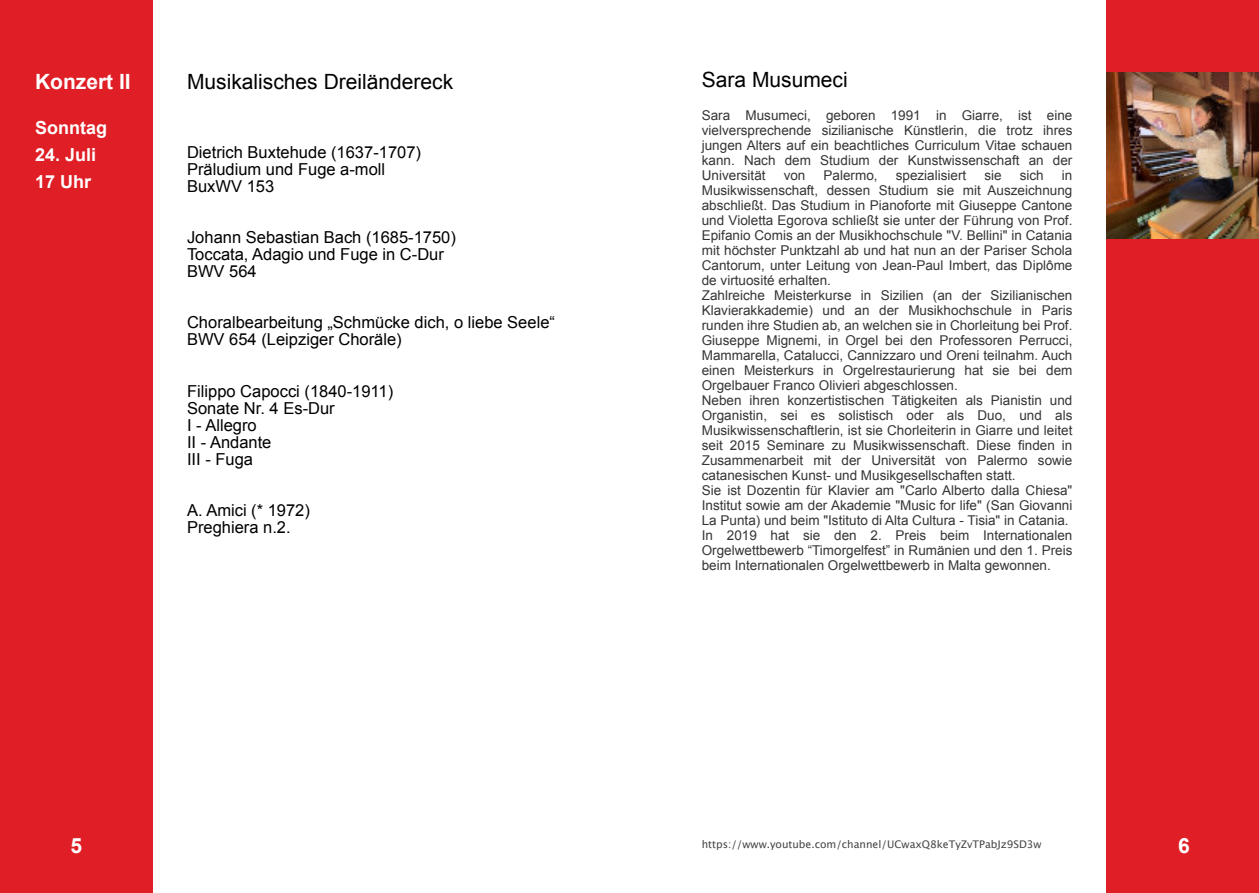
<style>
.page{position:relative;width:1259px;height:893px;background:#fff}
.page>*{position:absolute;margin:0;border:0;box-sizing:border-box;transform-origin:0 0}
.t1{font:21px "Arial";color:#000}
.t2{font:700 21px "Arial";color:#fff}
.t3{font:700 18px/27px "Arial";color:#fff}
.t4{font:16.5px/17.1px "Arial";color:#000}
.t5{font:13.5px/15px "Arial";color:#353535;text-align:justify}
.t6{font:10.5px "Lucida Grande";color:#454545}
</style>
<div class="page">
<div style="left:0;top:0;width:153px;height:893px;background:#e01e25"></div>
<div style="left:1106px;top:0;width:153px;height:893px;background:#e01e25"></div>
<img style="left:1106px;top:72px;width:153px;height:166px">
<h1 class="t2" style="left:35px;top:74px;width:97px">Konzert II</h1>
<h2 class="t3" style="left:35px;top:116px;width:73px">Sonntag</h2>
<h2 class="t3" style="left:35px;top:143px;width:63px">24. Juli<br>17 Uhr</h2>
<h1 class="t1" style="left:187px;top:74px;width:268px">Musikalisches Dreiländereck</h1>
<p class="t4" style="left:187px;top:145px;width:235px">Dietrich Buxtehude (1637-1707)<br>Präludium und Fuge a-moll<br>BuxWV 153</p>
<p class="t4" style="left:187px;top:230px;width:270px">Johann Sebastian Bach (1685-1750)<br>Toccata, Adagio und Fuge in C-Dur<br>BWV 564</p>
<p class="t4" style="left:187px;top:316px;width:369px">Choralbearbeitung „Schmücke dich, o liebe Seele“<br>BWV 654 (Leipziger Choräle)</p>
<p class="t4" style="left:187px;top:384px;width:208px">Filippo Capocci (1840-1911)<br>Sonate Nr. 4 Es-Dur<br>I - Allegro<br>II - Andante<br>III - Fuga</p>
<p class="t4" style="left:187px;top:503px;width:124px">A. Amici (* 1972)<br>Preghiera n.2.</p>
<h1 class="t1" style="left:702px;top:72px;width:147px">Sara Musumeci</h1>
<p class="t5" style="left:702px;top:109px;width:372px">Sara Musumeci, geboren 1991 in Giarre, ist eine vielversprechende sizilianische Künstlerin, die trotz ihres jungen Alters auf ein beachtliches Curriculum Vitae schauen kann. Nach dem Studium der Kunstwissenschaft an der Universität</p>
<p class="t5" style="left:702px;top:169px;width:372px;text-align:left;text-indent:360px">in Musikwissenschaft, dessen Studium sie mit Auszeichnung abschließt. Das Studium in Pianoforte mit Giuseppe Cantone und Violetta Egorova schließt sie unter der Führung von Prof.<br>Epifanio Comis an der Musikhochschule "V. Bellini" in Catania mit höchster Punktzahl ab und hat nun an der Pariser Schola Cantorum, unter Leitung von Jean-Paul Imbert, das Diplôme de virtuosité erhalten.<br>Zahlreiche Meisterkurse in Sizilien (an der Sizilianischen Klavierakkademie) und an der Musikhochschule in Paris runden ihre Studien ab, an welchen sie in Chorleitung bei Prof.<br>Giuseppe Mignemi, in Orgel bei den Professoren Perrucci, Mammarella, Catalucci, Cannizzaro und Oreni teilnahm. Auch einen Meisterkurs in Orgelrestaurierung hat sie bei dem Orgelbauer Franco Olivieri abgeschlossen.<br>Neben ihren konzertistischen Tätigkeiten als Pianistin und Organistin, sei es solistisch oder als Duo, und als Musikwissenschaftlerin, ist sie Chorleiterin in Giarre und leitet seit 2015 Seminare zu Musikwissenschaft. Diese finden in Zusammenarbeit mit der Universität von Palermo sowie catanesischen Kunst- und Musikgesellschaften statt.<br>Sie ist Dozentin für Klavier am "Carlo Alberto dalla Chiesa" Institut sowie am der Akademie "Music for life" (San Giovanni La Punta) und beim "Istituto di Alta Cultura - Tisia" in Catania.<br>In 2019 hat sie den 2. Preis beim Internationalen Orgelwettbewerb “Timorgelfest” in Rumänien und den 1. Preis beim Internationalen Orgelwettbewerb in Malta gewonnen.</p>
<p class="t5" style="left:783px;top:169px;width:23px">von</p>
<p class="t5" style="left:823px;top:169px;width:56px">Palermo,</p>
<p class="t5" style="left:895px;top:169px;width:72px">spezialisiert</p>
<p class="t5" style="left:984px;top:169px;width:19px">sie</p>
<p class="t5" style="left:1019px;top:169px;width:26px">sich</p>
<h1 class="t2" style="left:71px;top:838px;width:13px">5</h1>
<p class="t6" style="left:702px;top:840px;width:341px">https://www.youtube.com/channel/UCwaxQ8keTyZvTPabJz9SD3w</p>
<h1 class="t2" style="left:1178px;top:838px;width:13px">6</h1>
</div>
